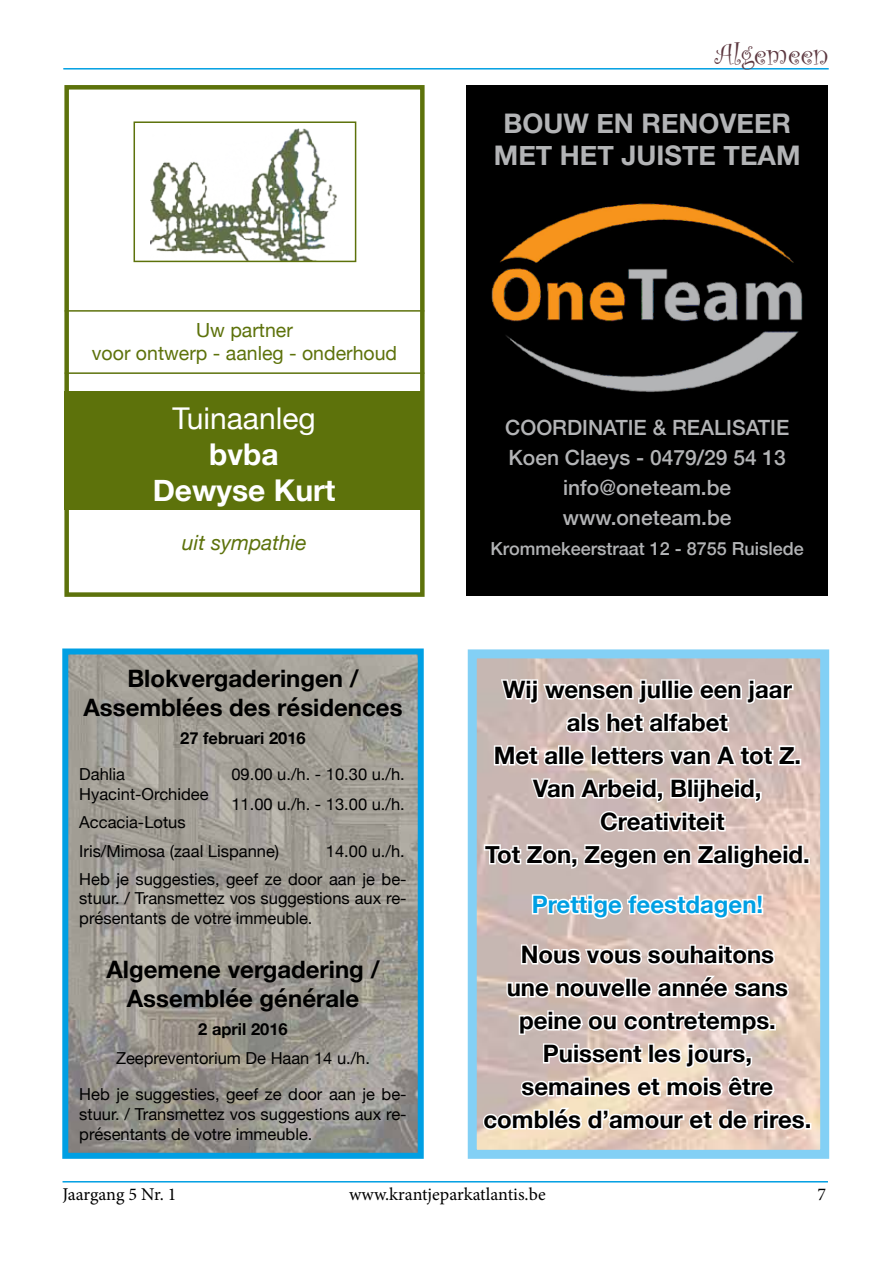
<style>
.page{position:relative;width:893px;height:1263px;background:#fff}
.page>*{position:absolute;margin:0;border:0;box-sizing:border-box;transform-origin:0 0}
.t1{font:700 30px/36px "Helvetica Neue";color:#fff;text-align:center}
.t2{font:30px "Helvetica Neue";color:#fff}
.t3{font:30px "Curlz";color:#5c373f}
.t4{font:700 27px/32.4px "Helvetica Neue";color:#b3b4b6;text-align:center}
.t5{font:700 24px/33px "Helvetica Neue";color:#000;text-align:center}
.t6{font:700 24px "Helvetica Neue";color:#009fe3}
.t7{font:500 21px/30px "Helvetica Neue";color:#b3b4b6;text-align:center}
.t8{font:italic 21px "Helvetica Neue";color:#5d720b}
.t9{font:19.5px/22.5px "Helvetica Neue";color:#5d720b;text-align:center}
.t10{font:18px "Minion Pro";letter-spacing:-.005em;color:#000}
.t11{font:500 18px "Helvetica Neue";color:#b3b4b6}
.t12{font:16.5px/19.6px "Helvetica Neue";color:#000}
.t13{font:700 16.5px "Helvetica Neue";color:#000}
</style>
<div class="page">
<hr style="left:63px;top:1181px;width:765px;height:1px;background:#009fe3">
<hr style="left:63px;top:68px;width:766px;height:2px;background:#009fe3">
<hr style="left:65px;top:310px;width:359px;height:2px;background:#5d720b">
<hr style="left:65px;top:372px;width:359px;height:2px;background:#5d720b">
<div style="left:64px;top:85px;width:361px;height:512px;border:4px solid #5d720b"></div>
<img style="left:151px;top:128px;width:186px;height:131px">
<div style="left:134px;top:121px;width:222px;height:141px;border:2px solid #5d720b"></div>
<div style="left:64px;top:392px;width:360px;height:118px;background:#5d720b"></div>
<div style="left:466px;top:85px;width:362px;height:510px;background:#000"></div>
<img style="left:491px;top:203px;width:312px;height:189px">
<img style="left:69px;top:655px;width:348px;height:497px">
<div style="left:62px;top:648px;width:362px;height:511px;border:6px solid #009fe3"></div>
<img style="left:478px;top:659px;width:341px;height:490px">
<div style="left:468px;top:649px;width:361px;height:510px;border:9px solid #83d0f5"></div>
<svg style="left:482px;top:661px;width:323px;height:210px"></svg>
<svg style="left:530px;top:892px;width:235px;height:29px"></svg>
<svg style="left:504px;top:941px;width:287px;height:95px"></svg>
<svg style="left:481px;top:1042px;width:330px;height:91px"></svg>
<h1 class="t3" style="left:715px;top:33px;width:116px">Algemeen</h1>
<p class="t9" style="left:92px;top:320px;width:307px">Uw partner<br>voor ontwerp - aanleg - onderhoud</p>
<h1 class="t2" style="left:172px;top:397px;width:145px">Tuinaanleg</h1>
<h1 class="t1" style="left:153px;top:437px;width:184px">bvba<br>Dewyse Kurt</h1>
<p class="t8" style="left:182px;top:527px;width:126px">uit sympathie</p>
<h3 class="t5" style="left:84px;top:664px;width:321px;line-height:28.7px">Blokvergaderingen /<br>Assemblées des résidences</h3>
<p class="t13" style="left:180px;top:725px;width:127px">27 februari 2016</p>
<p class="t12" style="left:79px;top:766px;width:47px">Dahlia</p>
<p class="t12" style="left:231px;top:766px;width:175px">09.00 u./h. - 10.30 u./h.</p>
<p class="t12" style="left:79px;top:781px;width:131px;line-height:28.2px">Hyacint-Orchidee<br>Accacia-Lotus</p>
<p class="t12" style="left:231px;top:796px;width:175px">11.00 u./h. - 13.00 u./h.</p>
<p class="t12" style="left:79px;top:842px;width:201px">Iris/Mimosa (zaal Lispanne)</p>
<p class="t12" style="left:79px;top:837px;width:329px;line-height:28.2px;text-align:right">14.00 u./h.<br>Heb je suggesties, geef ze door aan je be-</p>
<p class="t12" style="left:79px;top:890px;width:329px">stuur. / Transmettez vos suggestions aux re&shy;présentants de votre immeuble.</p>
<h3 class="t5" style="left:106px;top:956px;width:275px;line-height:28.7px">Algemene vergadering /<br>Assemblée générale</h3>
<p class="t13" style="left:198px;top:1016px;width:91px">2 april 2016</p>
<p class="t12" style="left:116px;top:1049px;width:256px">Zeepreventorium De Haan 14 u./h.</p>
<p class="t12" style="left:79px;top:1085px;width:329px;text-align:justify">Heb je suggesties, geef ze door aan je be&shy;stuur. / Transmettez vos suggestions aux re&shy;présentants de votre immeuble.</p>
<h2 class="t4" style="left:494px;top:108px;width:308px">BOUW EN RENOVEER<br>MET HET JUISTE TEAM</h2>
<p class="t7" style="left:505px;top:411px;width:286px">COORDINATIE &amp; REALISATIE<br>Koen Claeys - 0479/29 54 13 info@oneteam.be www.oneteam.be</p>
<p class="t11" style="left:491px;top:534px;width:315px">Krommekeerstraat 12 - 8755 Ruislede</p>
<h3 class="t5" style="left:503px;top:673px;width:291px">Wij wensen jullie een jaar</h3>
<h3 class="t5" style="left:567px;top:706px;width:163px">als het alfabet</h3>
<h3 class="t5" style="left:494px;top:739px;width:309px">Met alle letters van A tot Z.</h3>
<h3 class="t5" style="left:533px;top:772px;width:230px">Van Arbeid, Blijheid,</h3>
<h3 class="t5" style="left:600px;top:805px;width:126px">Creativiteit</h3>
<h3 class="t5" style="left:485px;top:838px;width:326px">Tot Zon, Zegen en Zaligheid.</h3>
<h3 class="t6" style="left:532px;top:886px;width:233px">Prettige feestdagen!</h3>
<h3 class="t5" style="left:483px;top:938px;width:329px">Nous vous souhaitons<br>une nouvelle année sans peine ou contretemps.<br>Puissent les jours,<br>semaines et mois être comblés d’amour et de rires.</h3>
<p class="t10" style="left:63px;top:1182px;width:116px">Jaargang 5 Nr. 1</p>
<p class="t10" style="left:349px;top:1182px;width:198px">www.krantjeparkatlantis.be</p>
<p class="t10" style="left:817px;top:1182px;width:10px">7</p>
</div>
